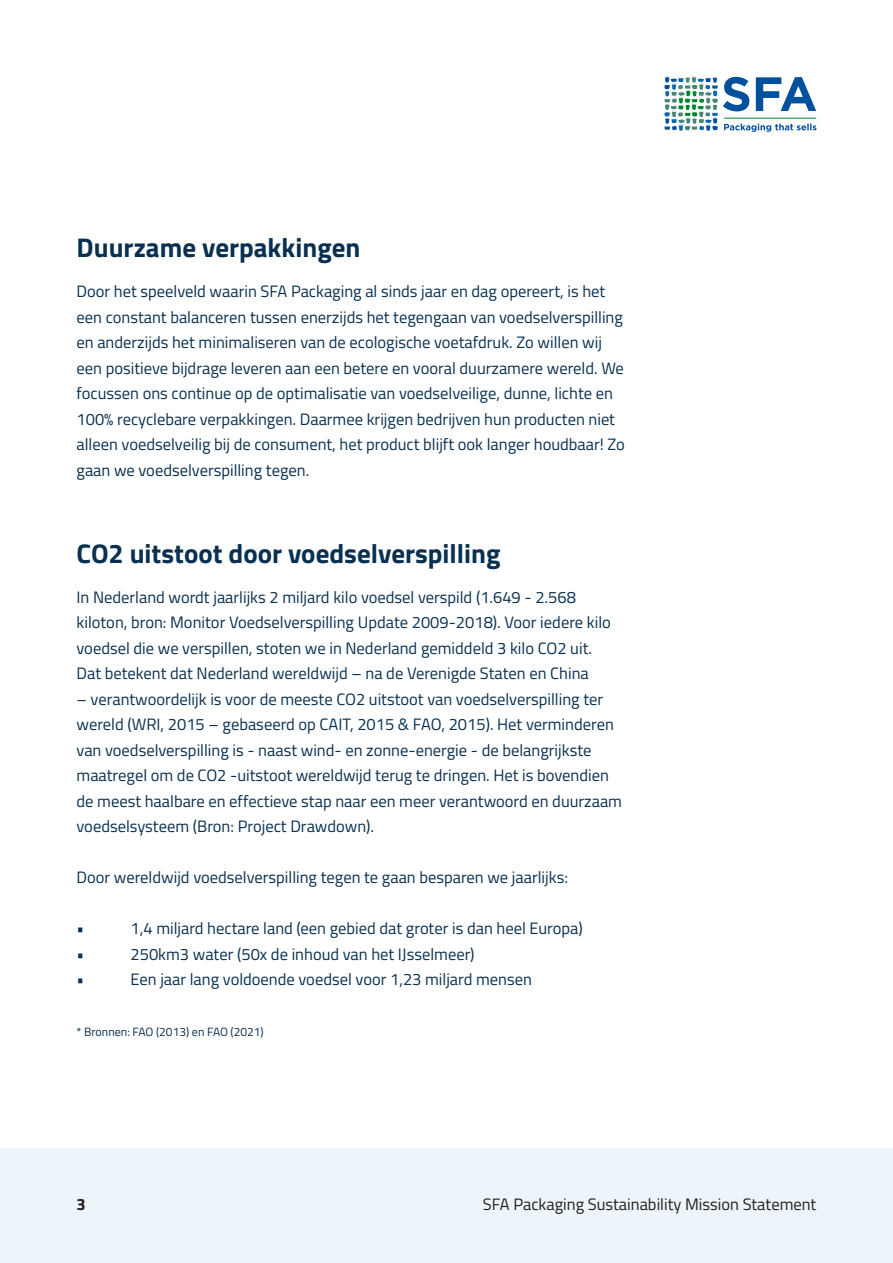
<style>
.page{position:relative;width:893px;height:1263px;background:#fff}
.page>*{position:absolute;margin:0;border:0;box-sizing:border-box;transform-origin:0 0}
.t1{font:700 27px "Titillium Web";color:#093050}
.t2{font:16.5px/25.5px "Titillium Web";color:#093050}
.t3{font:16.5px "Titillium Web";color:#231f20}
.t4{font:700 16.5px "Titillium Web";color:#231f20}
.t5{font:12px "Titillium Web";color:#093050}
</style>
<div class="page">
<div style="left:0;top:1148px;width:893px;height:115px;background:#edf4fa"></div>
<svg style="left:664px;top:77px;width:152px;height:55px"></svg>
<hr style="left:724px;top:118px;width:92px;height:1px;background:#00862f">
<p class="t1" style="left:77px;top:227px;width:285px">Duurzame verpakkingen</p>
<p class="t2" style="left:77px;top:278px;width:550px">Door het speelveld waarin SFA Packaging al sinds jaar en dag opereert, is het een constant balanceren tussen enerzijds het tegengaan van voedselverspilling en anderzijds het minimaliseren van de ecologische voetafdruk. Zo willen wij een positieve bijdrage leveren aan een betere en vooral duurzamere wereld. We focussen ons continue op de optimalisatie van voedselveilige, dunne, lichte en 100% recyclebare verpakkingen. Daarmee krijgen bedrijven hun producten niet alleen voedselveilig bij de consument, het product blijft ook langer houdbaar! Zo gaan we voedselverspilling tegen.</p>
<p class="t1" style="left:77px;top:533px;width:425px">CO2 uitstoot door voedselverspilling</p>
<p class="t2" style="left:77px;top:584px;width:536px">In Nederland wordt jaarlijks 2 miljard kilo voedsel verspild (1.649 - 2.568 kiloton, bron: Monitor Voedselverspilling Update 2009-2018). Voor iedere kilo voedsel die we verspillen, stoten we in Nederland gemiddeld 3 kilo CO2 uit.<br>Dat betekent dat Nederland wereldwijd – na de Verenigde Staten en China</p>
<p class="t2" style="left:77px;top:686px;width:547px">– verantwoordelijk is voor de meeste CO2 uitstoot van voedselverspilling ter wereld (WRI, 2015 – gebaseerd op CAIT, 2015 &amp; FAO, 2015). Het verminderen van voedselverspilling is - naast wind- en zonne-energie - de belangrijkste maatregel om de CO2 -uitstoot wereldwijd terug te dringen. Het is bovendien de meest haalbare en effectieve stap naar een meer verantwoord en duurzaam voedselsysteem (Bron: Project Drawdown).</p>
<p class="t2" style="left:77px;top:864px;width:493px">Door wereldwijd voedselverspilling tegen te gaan besparen we jaarlijks:</p>
<p class="t2" style="left:77px;top:915px;width:9px">•</p>
<p class="t2" style="left:131px;top:915px;width:454px">1,4 miljard hectare land (een gebied dat groter is dan heel Europa)</p>
<p class="t2" style="left:77px;top:941px;width:9px">•</p>
<p class="t2" style="left:131px;top:941px;width:346px">250km3 water (50x de inhoud van het IJsselmeer)</p>
<p class="t2" style="left:77px;top:966px;width:9px">•</p>
<p class="t2" style="left:131px;top:966px;width:403px">Een jaar lang voldoende voedsel voor 1,23 miljard mensen</p>
<p class="t5" style="left:77px;top:1023px;width:189px">* Bronnen: FAO (2013) en FAO (2021)</p>
<p class="t4" style="left:77px;top:1192px;width:11px">3</p>
<p class="t3" style="left:483px;top:1192px;width:335px">SFA Packaging Sustainability Mission Statement</p>
</div>
